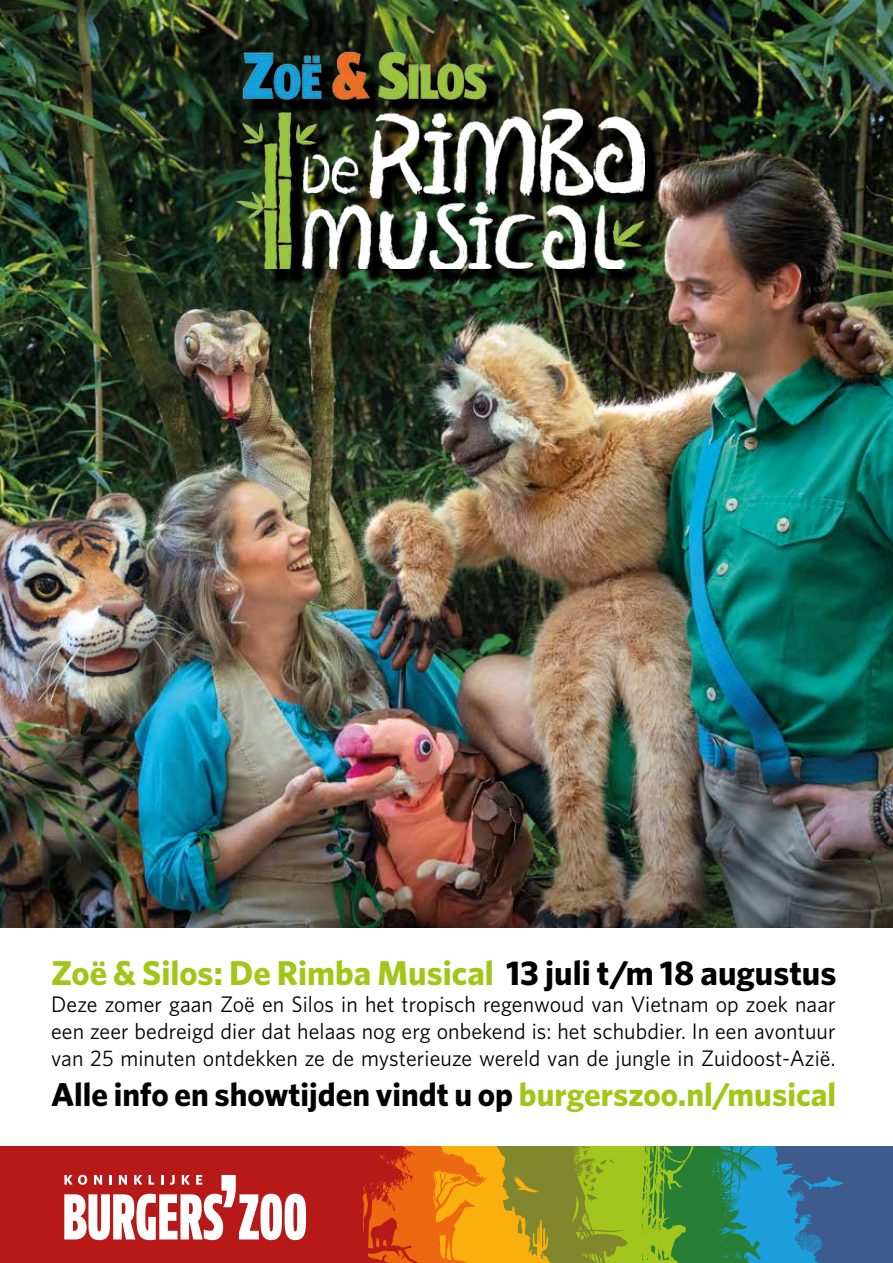
<style>
.page{position:relative;width:893px;height:1263px;background:#fff}
.page>*{position:absolute;margin:0;border:0;box-sizing:border-box;transform-origin:0 0}
.t1{font:700 34.5px "Whitney";color:#a2c617}
.t2{font:700 33px "Whitney";color:#000}
.t3{font:22.5px/27px "Whitney";letter-spacing:.005em;color:#000;text-align:justify}
.s1{color:#000}
.s2{color:#a2c617}
</style>
<div class="page">
<img style="left:0;top:0;width:893px;height:927px">
<img style="left:564px;top:123px;width:329px;height:476px">
<div style="left:289px;top:1136px;width:604px;height:127px;background:#3d5c8d"></div>
<div style="left:0;top:1146px;width:64px;height:117px;background:#b71918"></div>
<svg style="left:64px;top:1145px;width:779px;height:118px"></svg>
<img style="left:243px;top:58px;width:417px;height:226px">
<img style="left:237px;top:43px;width:408px;height:226px">
<div style="left:0;top:1134px;width:893px;height:11px;background:#fff"></div>
<h1 class="t1" style="left:51px;top:950px;width:787px">Zoë &amp; Silos: De Rimba Musical <span class="s1">13 juli t/m 18 augustus</span></h1>
<p class="t3" style="left:51px;top:990px;width:786px">Deze zomer gaan Zoë en Silos in het tropisch regenwoud van Vietnam op zoek naar een zeer bedreigd dier dat helaas nog erg onbekend is: het schubdier. In een avontuur van 25 minuten ontdekken ze de mysterieuze wereld van de jungle in Zuidoost-Azië.</p>
<h2 class="t2" style="left:51px;top:1072px;width:787px">Alle info en showtijden vindt u op <span class="s2">burgerszoo.nl/musical</span></h2>
</div>
